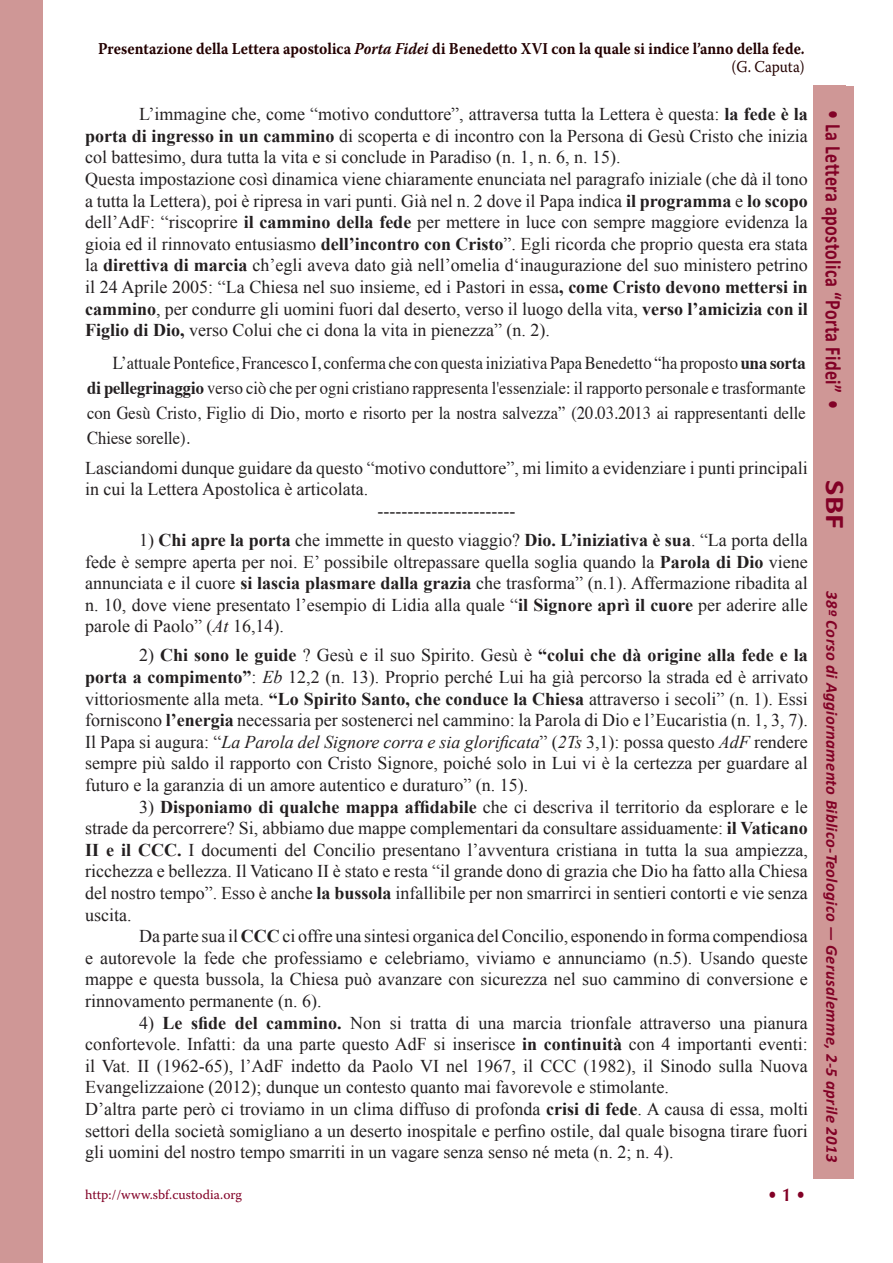
<style>
.page{position:relative;width:893px;height:1263px;background:#fff}
.page>*{position:absolute;margin:0;border:0;box-sizing:border-box;transform-origin:0 0}
.t1{font:700 27px "Calibri";color:#820126;scale:1.2 1}
.t2{font:700 22.5px "Calibri";letter-spacing:.025em;color:#820126;scale:.8 1}
.t3{font:18.15px/25.2px "Times";color:#231f20;text-align:justify;scale:.91 1}
.t4{font:700 18.15px "Optima";color:#820126;scale:.91 1}
.t5{font:18px/21.6px "Times New Roman";color:#231f20;text-align:justify}
.t6{font:700 16.5px/18px "Warnock Pro";color:#230000;text-align:right;scale:.91 1}
.t7{font:italic 700 16.5px "Calibri";letter-spacing:.025em;color:#820126}
.t8{font:13.5px "Warnock Pro";color:#820126}
.s1{font-style:italic}
.s2{font-weight:400}
.s3{font-weight:700}
</style>
<div class="page">
<div style="left:0;top:0;width:43px;height:1263px;background:#cf9796"></div>
<div style="left:821px;top:86px;width:33px;height:1092px;background:#cf9796"></div>
<div style="left:813px;top:422px;width:26px;height:165px;background:#cf9796"></div>
<div style="left:813px;top:574px;width:26px;height:604px;background:#cf9796"></div>
<div style="left:813px;top:86px;width:33px;height:348px;background:#cf9796"></div>
<p class="t6" style="left:98px;top:39px;width:778px">Presentazione della Lettera apostolica <span class="s1">Porta Fidei</span> di Benedetto XVI con la quale si indice l’anno della fede. <span class="s2">(G. Caputa)</span></p>
<p class="t5" style="left:85px;top:103px;width:724px;text-align:left;text-indent:54px">L’immagine che, come “motivo conduttore”, attraversa tutta la Lettera è questa: <span class="s3">la fede è la porta di ingresso in un cammino</span> di scoperta e di incontro con la Persona di Gesù Cristo che inizia col battesimo, dura tutta la vita e si conclude in Paradiso (n. 1, n. 6, n. 15).<br>Questa impostazione così dinamica viene chiaramente enunciata nel paragrafo iniziale (che dà il tono a tutta la Lettera), poi è ripresa in vari punti. Già nel n. 2 dove il Papa indica <span class="s3">il programma</span> e <span class="s3">lo scopo </span>dell’AdF: “riscoprire <span class="s3">il cammino della fede</span> per mettere in luce con sempre maggiore evidenza la gioia ed il rinnovato entusiasmo <span class="s3">dell’incontro con Cristo</span>”. Egli ricorda che proprio questa era stata la <span class="s3">direttiva di marcia</span> ch’egli aveva dato già nell’omelia d‘inaugurazione del suo ministero petrino il 24 Aprile 2005: “La Chiesa nel suo insieme, ed i Pastori in essa<span class="s3">, come Cristo devono mettersi in cammino</span>, per condurre gli uomini fuori dal deserto, verso il luogo della vita, <span class="s3">verso l’amicizia con il Figlio di Dio,</span> verso Colui che ci dona la vita in pienezza” (n. 2).</p>
<p class="t3" style="left:87px;top:349px;width:791px;text-indent:26px">L’attuale Pontefice, Francesco I, conferma che con questa iniziativa Papa Benedetto “ha proposto <span class="s3">una sorta di pellegrinaggio</span> verso ciò che per ogni cristiano rappresenta l'essenziale: il rapporto personale e trasformante con Gesù Cristo, Figlio di Dio, morto e risorto per la nostra salvezza” (20.03.2013 ai rappresentanti delle Chiese sorelle).</p>
<p class="t5" style="left:85px;top:456px;width:724px">Lasciandomi dunque guidare da questo “motivo conduttore”, mi limito a evidenziare i punti principali</p>
<p class="t5" style="left:85px;top:478px;width:285px">in cui la Lettera Apostolica è articolata.</p>
<p class="t5" style="left:378px;top:500px;width:139px">-----------------------</p>
<p class="t5" style="left:85px;top:529px;width:724px;text-indent:54px">1) <span class="s3">Chi apre la porta</span> che immette in questo viaggio? <span class="s3">Dio. L’iniziativa è sua</span>. “La porta della fede è sempre aperta per noi. E’ possibile oltrepassare quella soglia quando la <span class="s3">Parola di Dio</span> viene annunciata e il cuore <span class="s3">si lascia plasmare dalla grazia</span> che trasforma” (n.1). Affermazione ribadita al n. 10, dove viene presentato l’esempio di Lidia alla quale “<span class="s3">il Signore aprì il cuore</span> per aderire alle parole di Paolo” (<span class="s1">At</span> 16,14).</p>
<p class="t5" style="left:85px;top:644px;width:724px;text-indent:54px">2) <span class="s3">Chi sono le guide</span> ? Gesù e il suo Spirito. Gesù è <span class="s3">“colui che dà origine alla fede e la porta a compimento”</span>: <span class="s1">Eb</span> 12,2 (n. 13). Proprio perché Lui ha già percorso la strada ed è arrivato vittoriosmente alla meta. <span class="s3">“Lo Spirito Santo, che conduce la Chiesa</span> attraverso i secoli” (n. 1). Essi forniscono <span class="s3">l’energia</span> necessaria per sostenerci nel cammino: la Parola di Dio e l’Eucaristia (n. 1, 3, 7).<br>Il Papa si augura: “<span class="s1">La Parola del Signore corra e sia glorificata</span>” (<span class="s1">2Ts</span> 3,1): possa questo <span class="s1">AdF</span> rendere sempre più saldo il rapporto con Cristo Signore, poiché solo in Lui vi è la certezza per guardare al futuro e la garanzia di un amore autentico e duraturo” (n. 15).</p>
<p class="t5" style="left:85px;top:795px;width:724px;text-indent:54px">3) <span class="s3">Disponiamo di qualche mappa affidabile</span> che ci descriva il territorio da esplorare e le strade da percorrere? Si, abbiamo due mappe complementari da consultare assiduamente: <span class="s3">il Vaticano II e il CCC.</span> I documenti del Concilio presentano l’avventura cristiana in tutta la sua ampiezza, ricchezza e bellezza. Il Vaticano II è stato e resta “il grande dono di grazia che Dio ha fatto alla Chiesa del nostro tempo”. Esso è anche <span class="s3">la bussola</span> infallibile per non smarrirci in sentieri contorti e vie senza uscita.</p>
<p class="t5" style="left:85px;top:925px;width:724px;text-indent:54px">Da parte sua il <span class="s3">CCC</span> ci offre una sintesi organica del Concilio, esponendo in forma compendiosa e autorevole la fede che professiamo e celebriamo, viviamo e annunciamo (n.5). Usando queste mappe e questa bussola, la Chiesa può avanzare con sicurezza nel suo cammino di conversione e rinnovamento permanente (n. 6).</p>
<p class="t5" style="left:85px;top:1011px;width:724px;text-align:left;text-indent:54px">4) <span class="s3">Le sfide del cammino.</span> Non si tratta di una marcia trionfale attraverso una pianura confortevole. Infatti: da una parte questo AdF si inserisce <span class="s3">in continuità</span> con 4 importanti eventi: il Vat. II (1962-65), l’AdF indetto da Paolo VI nel 1967, il CCC (1982), il Sinodo sulla Nuova Evangelizzaione (2012); dunque un contesto quanto mai favorevole e stimolante.<br>D’altra parte però ci troviamo in un clima diffuso di profonda <span class="s3">crisi di fede</span>. A causa di essa, molti settori della società somigliano a un deserto inospitale e perfino ostile, dal quale bisogna tirare fuori gli uomini del nostro tempo smarriti in un vagare senza senso né meta (n. 2; n. 4).</p>
<p class="t8" style="left:85px;top:1186px;width:158px">http://www.sbf.custodia.org</p>
<p class="t4" style="left:767px;top:1184px;width:44px">• 1 •</p>
<p class="t2" style="left:847px;top:110px;width:375px;rotate:90deg">• La Lettera apostolica “Porta Fidei” •</p>
<h1 class="t1" style="left:852px;top:480px;width:43px;rotate:90deg">SBF</h1>
<p class="t7" style="left:842px;top:591px;width:572px;rotate:90deg">38º Corso di Aggiornamento Biblico-Teologico — Gerusalemme, 2-5 aprile 2013</p>
</div>
